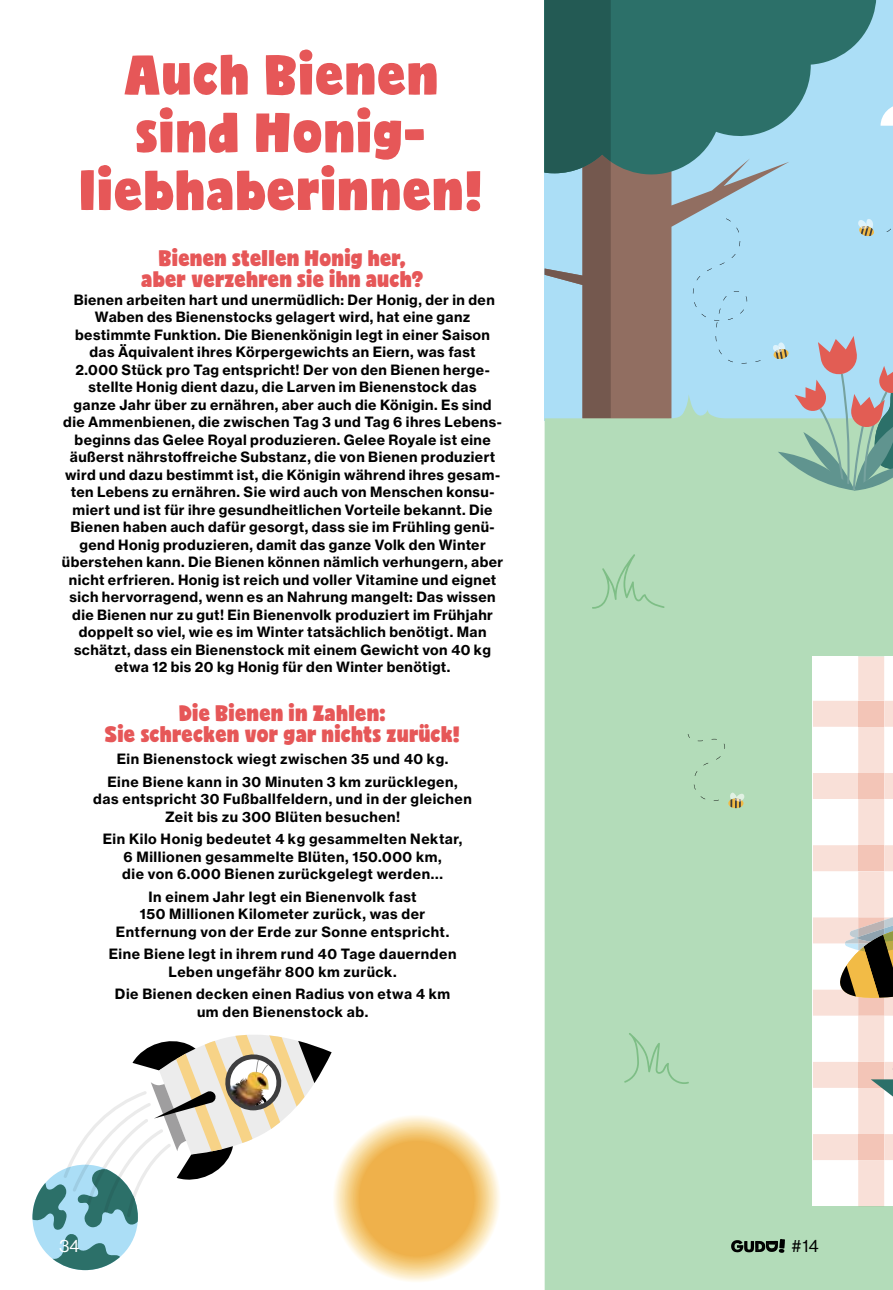
<style>
.page{position:relative;width:893px;height:1290px;background:#fff}
.page>*{position:absolute;margin:0;border:0;box-sizing:border-box;transform-origin:0 0}
.t1{font:52.5px/57.8px "Bjola";letter-spacing:.03em;color:#e65758;text-align:center}
.t2{font:21px/21px "Bjola";letter-spacing:.02em;color:#e65758;text-align:center}
.t3{font:17.5px "N Haas Grotesk DS Pro 55 Rg";color:#000}
.t4{font:17.5px "N Haas Grotesk DS Pro 55 Rg";color:#fff}
.t5{font:14px/17.5px "N Haas Grotesk TX Pro 75 Bd";letter-spacing:.03em;color:#000;text-align:center}
</style>
<div class="page">
<div style="left:545px;top:0;width:348px;height:421px;background:#abdef6"></div>
<svg style="left:611px;top:180px;width:145px;height:214px;fill:#916e61"></svg>
<svg style="left:611px;top:0;width:266px;height:180px;fill:#2c7069"></svg>
<svg style="left:545px;top:0;width:66px;height:394px"></svg>
<div style="left:545px;top:394px;width:348px;height:896px;background:#b3dcb9"></div>
<svg style="left:592px;top:554px;width:73px;height:55px;background:#add8b3"></svg>
<svg style="left:624px;top:1033px;width:65px;height:51px;background:#add8b3"></svg>
<svg style="left:880px;top:106px;width:13px;height:20px"></svg>
<svg style="left:813px;top:656px;width:80px;height:551px"></svg>
<svg style="left:858px;top:219px;width:16px;height:18px"></svg>
<svg style="left:773px;top:336px;width:120px;height:155px"></svg>
<svg style="left:693px;top:218px;width:68px;height:145px"></svg>
<div style="left:688px;top:734px;width:57px;height:74px;background:#b3dcb9"></div>
<svg style="left:32px;top:1034px;width:468px;height:248px"></svg>
<img style="left:228px;top:1072px;width:41px;height:35px">
<svg style="left:731px;top:1239px;width:54px;height:14px"></svg>
<h1 class="t1" style="left:81px;top:46px;width:403px">Auch Bienen sind Honig&shy;liebhaberinnen!</h1>
<h2 class="t2" style="left:142px;top:248px;width:284px">Bienen stellen Honig her, aber verzehren sie ihn auch?</h2>
<p class="t5" style="left:62px;top:291px;width:443px">Bienen arbeiten hart und unermüdlich: Der Honig, der in den Waben des Bienenstocks gelagert wird, hat eine ganz bestimmte Funktion. Die Bienenkönigin legt in einer Saison das Äquivalent ihres Körpergewichts an Eiern, was fast<br>2.000 Stück pro Tag entspricht! Der von den Bienen herge&shy;stellte Honig dient dazu, die Larven im Bienenstock das<br>ganze Jahr über zu ernähren, aber auch die Königin. Es sind die Ammenbienen, die zwischen Tag 3 und Tag 6 ihres Lebens&shy;beginns das Gelee Royal produzieren. Gelee Royale ist eine äußerst nährstoffreiche Substanz, die von Bienen produziert wird und dazu bestimmt ist, die Königin während ihres gesam&shy;ten Lebens zu ernähren. Sie wird auch von Menschen konsu&shy;miert und ist für ihre gesundheitlichen Vorteile bekannt. Die Bienen haben auch dafür gesorgt, dass sie im Frühling genü&shy;gend Honig produzieren, damit das ganze Volk den Winter überstehen kann. Die Bienen können nämlich verhungern, aber nicht erfrieren. Honig ist reich und voller Vitamine und eignet sich hervorragend, wenn es an Nahrung mangelt: Das wissen die Bienen nur zu gut! Ein Bienenvolk produziert im Frühjahr doppelt so viel, wie es im Winter tatsächlich benötigt. Man schätzt, dass ein Bienenstock mit einem Gewicht von 40 kg etwa 12 bis 20 kg Honig für den Winter benötigt.</p>
<h2 class="t2" style="left:105px;top:702px;width:356px">Die Bienen in Zahlen:<br>Sie schrecken vor gar nichts zurück!</h2>
<p class="t5" style="left:107px;top:748px;width:352px;line-height:22.4px">Ein Bienenstock wiegt zwischen 35 und 40 kg.<br>Eine Biene kann in 30 Minuten 3 km zurücklegen,</p>
<p class="t5" style="left:93px;top:790px;width:380px">das entspricht 30 Fußballfeldern, und in der gleichen<br>Zeit bis zu 300 Blüten besuchen!</p>
<p class="t5" style="left:103px;top:830px;width:361px">Ein Kilo Honig bedeutet 4 kg gesammelten Nektar,<br>6 Millionen gesammelte Blüten, 150.000 km,<br>die von 6.000 Bienen zurückgelegt werden...</p>
<p class="t5" style="left:116px;top:888px;width:335px">In einem Jahr legt ein Bienenvolk fast<br>150 Millionen Kilometer zurück, was der<br>Entfernung von der Erde zur Sonne entspricht.</p>
<p class="t5" style="left:109px;top:945px;width:349px">Eine Biene legt in ihrem rund 40 Tage dauernden<br>Leben ungefähr 800 km zurück.</p>
<p class="t5" style="left:115px;top:985px;width:337px">Die Bienen decken einen Radius von etwa 4 km um den Bienenstock ab.</p>
<p class="t4" style="left:60px;top:1236px;width:21px">34</p>
<p class="t3" style="left:792px;top:1236px;width:28px">#14</p>
</div>
